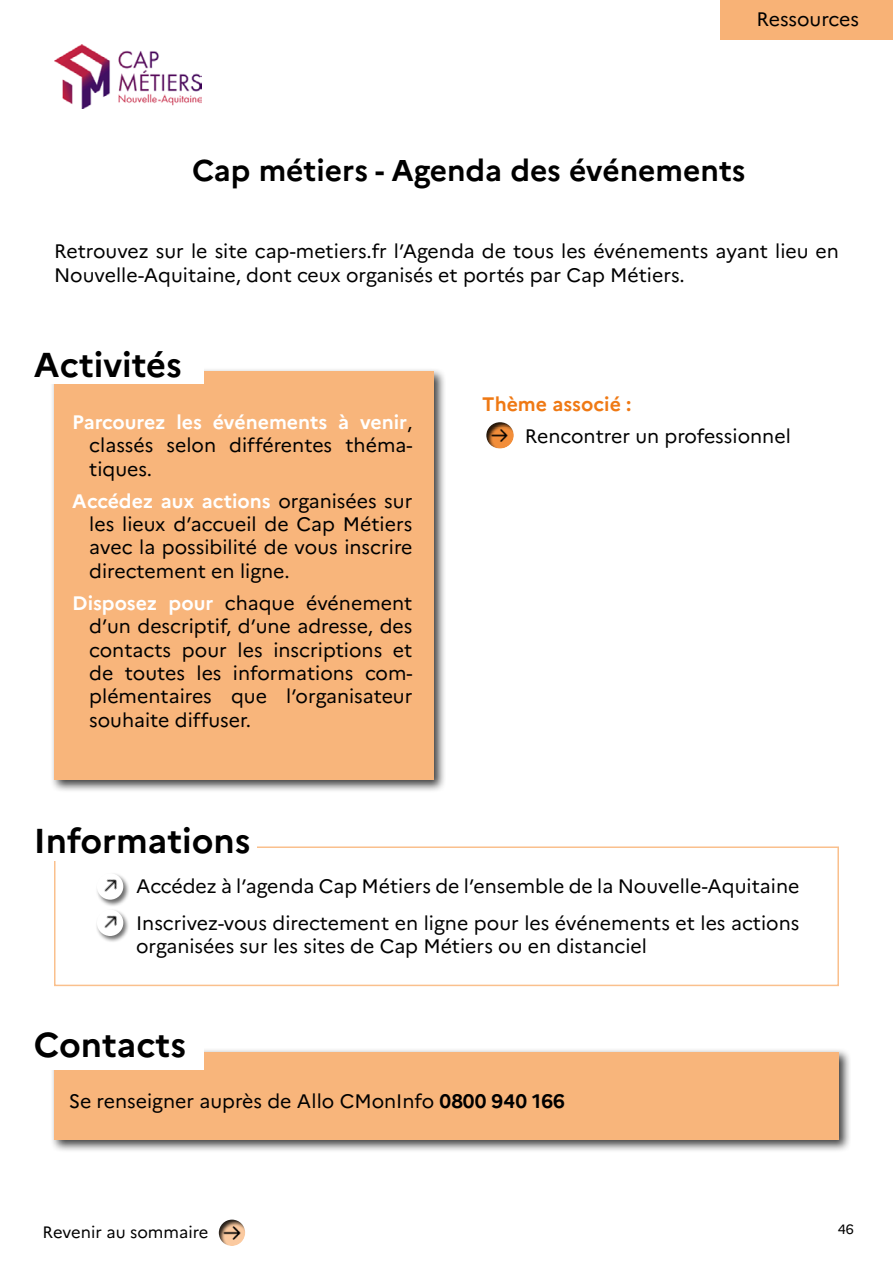
<style>
.page{position:relative;width:893px;height:1263px;background:#fff}
.page>*{position:absolute;margin:0;border:0;box-sizing:border-box;transform-origin:0 0}
.t1{font:700 34.5px "Marianne";color:#000}
.t2{font:700 30px "Marianne";color:#000}
.t3{font:19.5px/23.4px "Marianne";color:#000;text-align:justify}
.t4{font:700 19.5px "Marianne";color:#ef7914}
.t5{font:16.5px "Marianne";color:#000}
.t6{font:13.5px "Marianne";color:#000}
.s1{font-weight:700;color:#fff}
.s2{font-weight:700}
</style>
<div class="page">
<div style="left:206px;top:1207px;width:54px;height:40px;background:#000;opacity:.85"></div>
<img style="left:223px;top:1223px;width:18px;height:19px">
<div style="left:720px;top:0;width:173px;height:40px;background:#f8b276"></div>
<div style="left:50px;top:367px;width:396px;height:426px;background:#000;opacity:.75"></div>
<div style="left:54px;top:371px;width:380px;height:409px;background:#f8b57b"></div>
<div style="left:54px;top:846px;width:785px;height:140px;border:2px solid #fac08d"></div>
<div style="left:34px;top:351px;width:170px;height:33px;background:#fff"></div>
<div style="left:34px;top:827px;width:223px;height:34px;background:#fff"></div>
<div style="left:95px;top:872px;width:35px;height:35px;background:#000;opacity:.57"></div>
<img style="left:97px;top:873px;width:26px;height:26px">
<div style="left:95px;top:909px;width:35px;height:34px;background:#000;opacity:.57"></div>
<div style="left:97px;top:909px;width:26px;height:27px;background:#fff;border-radius:50%"></div>
<img style="left:97px;top:910px;width:26px;height:26px">
<div style="left:50px;top:1047px;width:801px;height:105px;background:#000;opacity:.75"></div>
<div style="left:54px;top:1052px;width:785px;height:88px;background:#f8b57b"></div>
<div style="left:34px;top:1031px;width:170px;height:38px;background:#fff"></div>
<img style="left:54px;top:45px;width:148px;height:63px">
<div style="left:473px;top:409px;width:55px;height:41px;background:#000;opacity:.85"></div>
<img style="left:490px;top:426px;width:19px;height:19px">
<p class="t3" style="left:756px;top:7px;width:104px">Ressources</p>
<h2 class="t2" style="left:192px;top:152px;width:555px">Cap métiers - Agenda des événements</h2>
<p class="t3" style="left:54px;top:240px;width:786px">Retrouvez sur le site cap-metiers.fr l’Agenda de tous les événements ayant lieu en<br>Nouvelle-Aquitaine, dont ceux organisés et portés par Cap Métiers.</p>
<h1 class="t1" style="left:34px;top:343px;width:149px">Activités</h1>
<p class="t3" style="left:89px;top:410px;width:325px;text-indent:-17px"><span class="s1">Parcourez les événements à venir</span>, classés selon différentes théma&shy;tiques.</p>
<p class="t3" style="left:89px;top:489px;width:325px;text-indent:-17px"><span class="s1">Accédez aux actions</span> organisées sur les lieux d’accueil de Cap Métiers avec la possibilité de vous inscrire directement en ligne.</p>
<p class="t3" style="left:89px;top:591px;width:325px;text-indent:-17px"><span class="s1">Disposez pour</span> chaque événement d’un descriptif, d’une adresse, des contacts pour les inscriptions et de toutes les informations com&shy;plémentaires que l’organisateur souhaite diffuser.</p>
<h1 class="t1" style="left:34px;top:819px;width:218px">Informations</h1>
<p class="t4" style="left:482px;top:392px;width:151px">Thème associé :</p>
<p class="t3" style="left:525px;top:425px;width:268px">Rencontrer un professionnel</p>
<p class="t3" style="left:136px;top:868px;width:665px;line-height:36.2px">Accédez à l’agenda Cap Métiers de l’ensemble de la Nouvelle-Aquitaine<br>Inscrivez-vous directement en ligne pour les événements et les actions</p>
<p class="t3" style="left:136px;top:934px;width:512px">organisées sur les sites de Cap Métiers ou en distanciel</p>
<h1 class="t1" style="left:34px;top:1024px;width:154px">Contacts</h1>
<p class="t3" style="left:69px;top:1089px;width:497px">Se renseigner auprès de Allo CMonInfo <span class="s2">0800 940 166</span></p>
<p class="t5" style="left:43px;top:1222px;width:167px">Revenir au sommaire</p>
<p class="t6" style="left:838px;top:1221px;width:18px">46</p>
</div>
